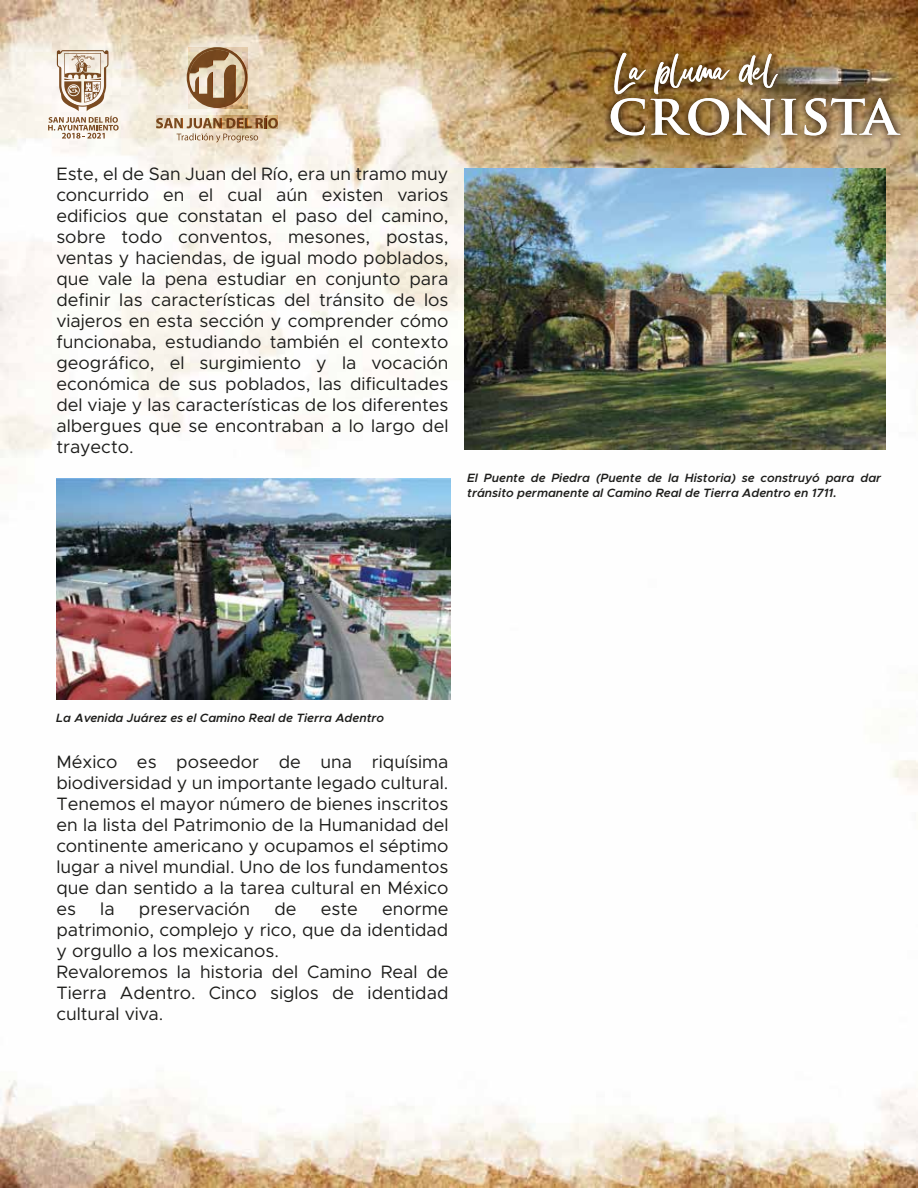
<style>
.page{position:relative;width:918px;height:1188px;background:#fff}
.page>*{position:absolute;margin:0;border:0;box-sizing:border-box;transform-origin:0 0}
.t1{font:78.9px "Display Clean";color:#fff}
.t2{font:700 55.95px "Trajan Pro";color:#fff}
.t3{font:18px/21px "Metropolis";color:#1d1d1b;text-align:justify}
.t4{font:italic 600 12.15px/14.5px "Metropolis";color:#1d1d1b}
</style>
<div class="page">
<img style="left:0;top:0;width:918px;height:1188px">
<img style="left:601px;top:16px;width:190px;height:57px">
<img style="left:595px;top:73px;width:318px;height:91px">
<svg style="left:48px;top:50px;width:71px;height:89px"></svg>
<svg style="left:156px;top:116px;width:122px;height:27px"></svg>
<svg style="left:187px;top:47px;width:60px;height:61px"></svg>
<img style="left:56px;top:478px;width:395px;height:221px">
<img style="left:464px;top:169px;width:422px;height:281px">
<p class="t3" style="left:56px;top:163px;width:394px">Este, el de San Juan del Río, era un tramo muy concurrido en el cual aún existen varios edificios que constatan el paso del camino, sobre todo conventos, mesones, postas, ventas y haciendas, de igual modo poblados, que vale la pena estudiar en conjunto para definir las características del tránsito de los viajeros en esta sección y comprender cómo funcionaba, estudiando también el contexto geográfico, el surgimiento y la vocación económica de sus poblados, las dificultades del viaje y las características de los diferentes albergues que se encontraban a lo largo del trayecto.</p>
<h1 class="t1" style="left:614px;top:48px;width:165px">La pluma del</h1>
<h2 class="t2" style="left:608px;top:80px;width:291px">CRONISTA</h2>
<p class="t4" style="left:467px;top:471px;width:416px">El Puente de Piedra (Puente de la Historia) se construyó para dar tránsito permanente al Camino Real de Tierra Adentro en 1711.</p>
<p class="t4" style="left:56px;top:711px;width:329px">La Avenida Juárez es el Camino Real de Tierra Adentro</p>
<p class="t3" style="left:56px;top:751px;width:394px">México es poseedor de una riquísima biodiversidad y un importante legado cultural.<br>Tenemos el mayor número de bienes inscritos en la lista del Patrimonio de la Humanidad del continente americano y ocupamos el séptimo lugar a nivel mundial. Uno de los fundamentos que dan sentido a la tarea cultural en México es</p>
<p class="t3" style="left:100px;top:899px;width:16px">la</p>
<p class="t3" style="left:139px;top:899px;width:113px">preservación</p>
<p class="t3" style="left:274px;top:899px;width:24px">de</p>
<p class="t3" style="left:321px;top:899px;width:39px">este</p>
<p class="t3" style="left:56px;top:899px;width:394px;text-align:left;text-indent:326px">enorme patrimonio, complejo y rico, que da identidad y orgullo a los mexicanos.<br>Revaloremos la historia del Camino Real de<br>Tierra Adentro. Cinco siglos de identidad cultural viva.</p>
</div>
